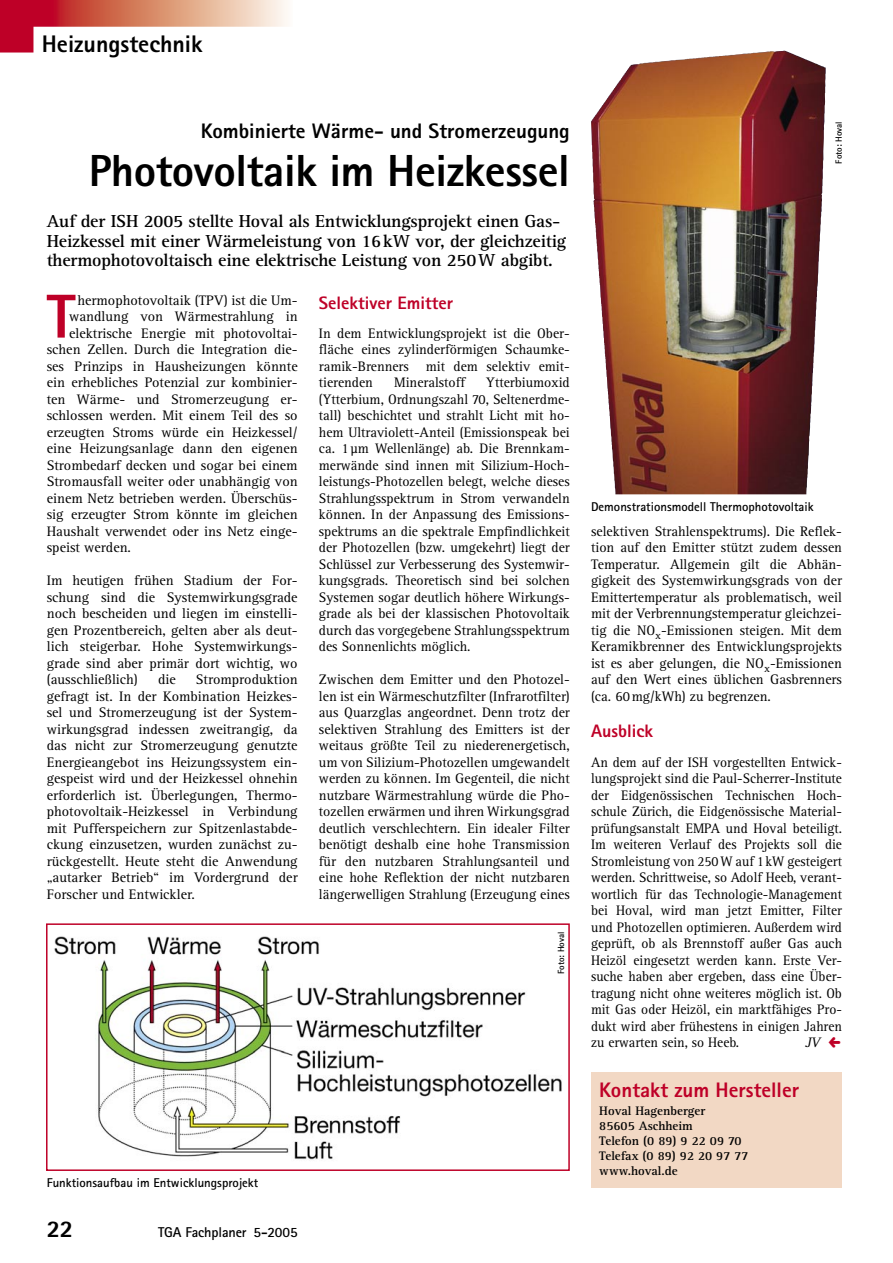
<style>
.page{position:relative;width:893px;height:1263px;background:#fff}
.page>*{position:absolute;margin:0;border:0;box-sizing:border-box;transform-origin:0 0}
.T01c_Grund_m_Ini{font:800 62.1px "Rotis Sans Serif";color:#be0027}
.T08b_HÜ{font:800 45px "Rotis Sans Serif";letter-spacing:-.01em;color:#000}
.t1{font:800 24px "Rotis Sans Serif";color:#000}
.T08a_Dach{font:800 21px "Rotis Sans Serif";color:#000}
.T09a_Kasten{font:800 21px "Rotis Sans Serif";color:#be0027}
.T08c_Vorspann{font:700 18px/19.5px "Rotis Serif";letter-spacing:-.01em;color:#000}
.T04a_ZÜ_1{font:800 18px "Rotis Sans Serif";color:#be0027}
.T01a_Grund{font:14.25px/16.5px "Rotis Serif";color:#000;text-align:justify}
.T01b_Grund_n_ZÜ{font:14.25px/16.5px "Rotis Serif";color:#000;text-align:justify}
.T01b_Grund_n_ZÜ-2{font:14.25px/16.5px "Rotis Serif";color:#000;text-align:justify;scale:.95 1}
.T01c_Grund_m_Ini-2{font:14.25px/16.5px "Rotis Serif";color:#000;text-align:justify}
.t2{font:700 14.25px "Rotis Sans Serif";letter-spacing:-.01em;color:#000}
.T01b_Grund_n_ZÜ-3{font:italic 14.25px "Rotis Serif";color:#000;scale:.95 1}
.T09b_Kas_-Text{font:700 12.75px/15px "Rotis Serif";color:#000}
.T02_BU_Autor{font:700 12.75px "Rotis Sans Serif";color:#000}
.T07a_Foto{font:700 9px "Rotis Sans Serif";color:#000}
</style>
<div class="page">
<img style="left:609px;top:68px;width:217px;height:426px">
<img style="left:54px;top:936px;width:508px;height:224px">
<div style="left:46px;top:923px;width:524px;height:248px;border:2px solid #be0027"></div>
<div style="left:591px;top:1072px;width:251px;height:115px;background:#f2d8c4"></div>
<svg style="left:0;top:0;width:288px;height:53px"></svg>
<p class="t1" style="left:42px;top:29px;width:162px">Heizungstechnik</p>
<p class="T08a_Dach" style="left:201px;top:117px;width:371px">Kombinierte Wärme- und Stromerzeugung</p>
<p class="T08b_HÜ" style="left:89px;top:142px;width:483px">Photovoltaik im Heizkessel</p>
<p class="T08c_Vorspann" style="left:47px;top:212px;width:521px">Auf der ISH 2005 stellte Hoval als Entwicklungsprojekt einen Gas-<br>Heizkessel mit einer Wärmeleistung von 16 kW vor, der gleichzeitig thermophotovoltaisch eine elektrische Leistung von 250 W abgibt.</p>
<p class="T01c_Grund_m_Ini-2" style="left:78px;top:292px;width:222px">hermophotovoltaik (TPV) ist die Um-</p>
<p class="T01c_Grund_m_Ini-2" style="left:69px;top:309px;width:230px">wandlung von Wärmestrahlung in</p>
<p class="T01c_Grund_m_Ini-2" style="left:69px;top:325px;width:230px">elektrische Energie mit photovoltai-</p>
<p class="T01c_Grund_m_Ini-2" style="left:47px;top:342px;width:252px">schen Zellen. Durch die Integration die&shy;ses Prinzips in Hausheizungen könnte ein erhebliches Potenzial zur kombinier&shy;ten Wärme- und Stromerzeugung er&shy;schlossen werden. Mit einem Teil des so erzeugten Stroms würde ein Heizkessel/ eine Heizungsanlage dann den eigenen Strombedarf decken und sogar bei einem Stromausfall weiter oder unabhängig von einem Netz betrieben werden. Überschüs&shy;sig erzeugter Strom könnte im gleichen Haushalt verwendet oder ins Netz einge&shy;speist werden.</p>
<p class="T01a_Grund" style="left:47px;top:573px;width:252px">Im heutigen frühen Stadium der For&shy;schung sind die Systemwirkungsgrade noch bescheiden und liegen im einstelli&shy;gen Prozentbereich, gelten aber als deut&shy;lich steigerbar. Hohe Systemwirkungs&shy;grade sind aber primär dort wichtig, wo (ausschließlich)</p>
<p class="T01c_Grund_m_Ini" style="left:47px;top:277px;width:30px">T</p>
<p class="T01a_Grund" style="left:47px;top:672px;width:252px;text-indent:149px">Stromproduktion gefragt ist. In der Kombination Heizkes&shy;sel und Stromerzeugung ist der System&shy;wirkungsgrad indessen zweitrangig, da das nicht zur Stromerzeugung genutzte Energieangebot ins Heizungssystem ein&shy;gespeist wird und der Heizkessel ohnehin erforderlich ist. Überlegungen, Thermo&shy;photovoltaik-Heizkessel in Verbindung mit Pufferspeichern zur Spitzenlastabde&shy;ckung einzusetzen, wurden zunächst zu&shy;rückgestellt. Heute steht die Anwendung „autarker Betrieb“ im Vordergrund der Forscher und Entwickler.</p>
<p class="T01a_Grund" style="left:158px;top:672px;width:19px">die</p>
<p class="T04a_ZÜ_1" style="left:319px;top:292px;width:136px">Selektiver Emitter</p>
<p class="T01b_Grund_n_ZÜ" style="left:319px;top:325px;width:252px">In dem Entwicklungsprojekt ist die Ober&shy;fläche eines zylinderförmigen Schaumke&shy;ramik-Brenners mit dem selektiv emit&shy;tierenden</p>
<p class="T01b_Grund_n_ZÜ" style="left:319px;top:375px;width:252px;text-indent:167px">Ytterbiumoxid (Ytterbium, Ordnungszahl 70, Seltenerdme&shy;tall) beschichtet und strahlt Licht mit ho&shy;hem Ultraviolett-Anteil (Emissionspeak bei ca. 1 µm Wellenlänge) ab. Die Brennkam&shy;merwände sind innen mit Silizium-Hoch&shy;leistungs-Photozellen belegt, welche dieses Strahlungsspektrum in Strom verwandeln können. In der Anpassung des Emissions&shy;spektrums an die spektrale Empfindlichkeit der Photozellen (bzw. umgekehrt) liegt der Schlüssel zur Verbesserung des Systemwir&shy;kungsgrads. Theoretisch sind bei solchen Systemen sogar deutlich höhere Wirkungs&shy;grade als bei der klassischen Photovoltaik durch das vorgegebene Strahlungsspektrum des Sonnenlichts möglich.</p>
<p class="T01a_Grund" style="left:319px;top:672px;width:252px">Zwischen dem Emitter und den Photozel&shy;len ist ein Wärmeschutzfilter (Infrarotfilter) aus Quarzglas angeordnet. Denn trotz der selektiven Strahlung des Emitters ist der weitaus größte Teil zu niederenergetisch, um von Silizium-Photozellen umgewandelt werden zu können. Im Gegenteil, die nicht nutzbare Wärmestrahlung würde die Pho&shy;tozellen erwärmen und ihren Wirkungsgrad deutlich verschlechtern. Ein idealer Filter benötigt deshalb eine hohe Transmission für den nutzbaren Strahlungsanteil und eine hohe Reflektion der nicht nutzbaren längerwelligen Strahlung (Erzeugung eines</p>
<p class="T01b_Grund_n_ZÜ" style="left:394px;top:375px;width:72px">Mineralstoff</p>
<p class="T07a_Foto" style="left:555px;top:974px;width:44px;rotate:-90deg">Foto: Hoval</p>
<p class="T02_BU_Autor" style="left:47px;top:1175px;width:213px">Funktionsaufbau im Entwicklungsprojekt</p>
<p class="t1" style="left:47px;top:1213px;width:28px">22</p>
<p class="t2" style="left:158px;top:1223px;width:141px">TGA Fachplaner 5-2005</p>
<p class="T07a_Foto" style="left:833px;top:164px;width:44px;rotate:-90deg">Foto: Hoval</p>
<p class="T02_BU_Autor" style="left:591px;top:498px;width:224px">Demonstrationsmodell Thermophotovoltaik</p>
<p class="T01a_Grund" style="left:591px;top:523px;width:252px">selektiven Strahlenspektrums). Die Reflek&shy;tion auf den Emitter stützt zudem dessen Temperatur. Allgemein gilt die Abhän&shy;gigkeit des Systemwirkungsgrads von der Emittertemperatur als problematisch, weil mit der Verbrennungstemperatur gleichzei&shy;tig die NO<sub>x</sub>-Emissionen steigen. Mit dem Keramikbrenner des Entwicklungsprojekts ist es aber gelungen, die NO<sub>x</sub>-Emissionen auf den Wert eines üblichen Gasbrenners (ca. 60 mg/kWh) zu begrenzen.</p>
<p class="T04a_ZÜ_1" style="left:591px;top:719px;width:63px">Ausblick</p>
<p class="T01b_Grund_n_ZÜ-2" style="left:591px;top:754px;width:266px">An dem auf der ISH vorgestellten Entwick&shy;lungsprojekt sind die Paul-Scherrer-Institute der Eidgenössischen Technischen Hoch&shy;schule Zürich, die Eidgenössische Material&shy;prüfungsanstalt EMPA und Hoval beteiligt.<br>Im weiteren Verlauf des Projekts soll die Stromleistung von 250 W auf 1 kW gesteigert werden. Schrittweise, so Adolf Heeb, verant&shy;wortlich für das Technologie-Management bei Hoval, wird man jetzt Emitter, Filter und Photozellen optimieren. Außerdem wird geprüft, ob als Brennstoff außer Gas auch Heizöl eingesetzt werden kann. Erste Ver&shy;suche haben aber ergeben, dass eine Über&shy;tragung nicht ohne weiteres möglich ist. Ob mit Gas oder Heizöl, ein marktfähiges Pro&shy;dukt wird aber frühestens in einigen Jahren zu erwarten sein, so Heeb.</p>
<p class="T01b_Grund_n_ZÜ-3" style="left:805px;top:1034px;width:17px">JV</p>
<p class="T09a_Kasten" style="left:599px;top:1076px;width:201px">Kontakt zum Hersteller</p>
<p class="T09b_Kas_-Text" style="left:599px;top:1103px;width:151px">Hoval Hagenberger<br>85605 Aschheim<br>Telefon (0 89) 9 22 09 70<br>Telefax (0 89) 92 20 97 77 www.hoval.de</p>
</div>
